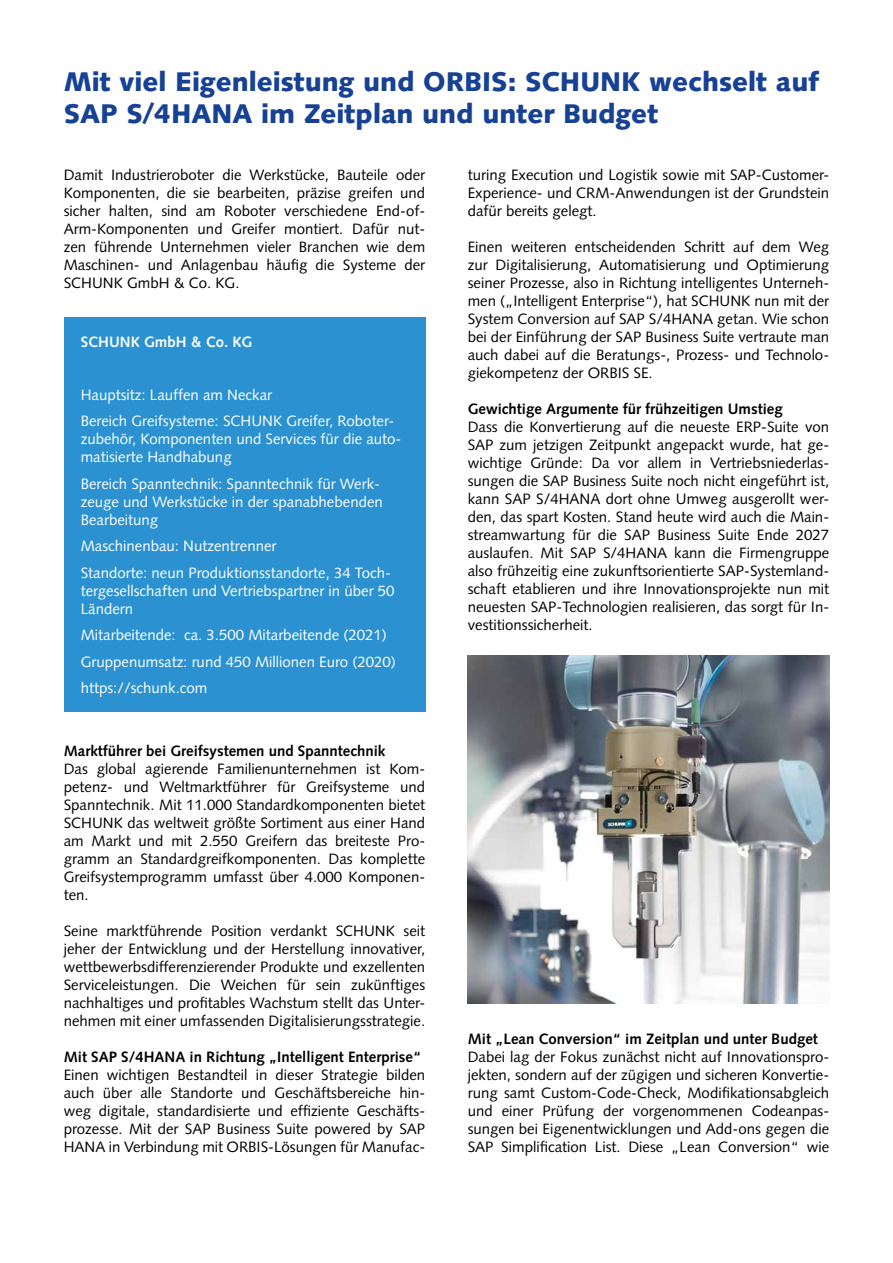
<style>
.page{position:relative;width:893px;height:1263px;background:#fff}
.page>*{position:absolute;margin:0;border:0;box-sizing:border-box;transform-origin:0 0}
.t1{font:900 27px/32.4px "Syntax LT Std";color:#164194}
.t2{font:15px/18px "Syntax LT Std";color:#000;text-align:justify}
.t3{font:15px/26.5px "Syntax LT Std";color:#fff}
.t4{font:700 15px "Syntax LT Std";color:#000}
.t5{font:700 15px "Syntax LT Std";color:#fff}
</style>
<div class="page">
<div style="left:64px;top:317px;width:361px;height:394px;background:#2b91d0"></div>
<img style="left:468px;top:656px;width:361px;height:347px">
<h1 class="t1" style="left:64px;top:65px;width:757px">Mit viel Eigenleistung und ORBIS: SCHUNK wechselt auf<br>SAP S/4HANA im Zeitplan und unter Budget</h1>
<p class="t2" style="left:64px;top:166px;width:363px">Damit Industrieroboter die Werkstücke, Bauteile oder Komponenten, die sie bearbeiten, präzise greifen und sicher halten, sind am Roboter verschiedene End-of-Arm-Komponenten und Greifer montiert. Dafür nut&shy;zen führende Unternehmen vieler Branchen wie dem Maschinen- und Anlagenbau häufig die Systeme der SCHUNK GmbH &amp; Co. KG.</p>
<p class="t5" style="left:81px;top:333px;width:173px">SCHUNK GmbH &amp; Co. KG</p>
<p class="t3" style="left:81px;top:381px;width:315px">Hauptsitz: Lauffen am Neckar<br>Bereich Greifsysteme: SCHUNK Greifer, Roboter-</p>
<p class="t3" style="left:81px;top:430px;width:322px;line-height:18px">zubehör, Komponenten und Services für die auto&shy;matisierte Handhabung</p>
<p class="t3" style="left:81px;top:475px;width:304px;line-height:18px">Bereich Spanntechnik: Spanntechnik für Werk&shy;zeuge und Werkstücke in der spanabhebenden<br>Bearbeitung</p>
<p class="t3" style="left:81px;top:533px;width:312px">Maschinenbau: Nutzentrenner<br>Standorte: neun Produktionsstandorte, 34 Toch-</p>
<p class="t3" style="left:81px;top:582px;width:315px;line-height:18px">tergesellschaften und Vertriebspartner in über 50<br>Ländern</p>
<p class="t3" style="left:81px;top:622px;width:316px">Mitarbeitende: ca. 3.500 Mitarbeitende (2021)<br>Gruppenumsatz: rund 450 Millionen Euro (2020) https://schunk.com</p>
<p class="t4" style="left:64px;top:742px;width:323px">Marktführer bei Greifsystemen und Spanntechnik</p>
<p class="t2" style="left:64px;top:760px;width:363px">Das global agierende Familienunternehmen ist Kom&shy;petenz- und Weltmarktführer für Greifsysteme und Spanntechnik. Mit 11.000 Standardkomponenten bietet SCHUNK das weltweit größte Sortiment aus einer Hand am Markt und mit 2.550 Greifern das breiteste Pro&shy;gramm an Standardgreifkomponenten. Das komplette Greifsystemprogramm umfasst über 4.000 Komponen&shy;ten.</p>
<p class="t2" style="left:64px;top:922px;width:363px">Seine marktführende Position verdankt SCHUNK seit jeher der Entwicklung und der Herstellung innovativer, wettbewerbsdifferenzierender Produkte und exzellenten Serviceleistungen. Die Weichen für sein zukünftiges nachhaltiges und profitables Wachstum stellt das Unter&shy;nehmen mit einer umfassenden Digitalisierungsstrategie.</p>
<p class="t4" style="left:64px;top:1048px;width:359px">Mit SAP S/4HANA in Richtung „Intelligent Enterprise“</p>
<p class="t2" style="left:64px;top:1066px;width:363px">Einen wichtigen Bestandteil in dieser Strategie bilden auch über alle Standorte und Geschäftsbereiche hin&shy;weg digitale, standardisierte und effiziente Geschäfts&shy;prozesse. Mit der SAP Business Suite powered by SAP HANA in Verbindung mit ORBIS-Lösungen für Manufac-</p>
<p class="t2" style="left:468px;top:166px;width:363px">turing Execution und Logistik sowie mit SAP-Customer-Experience- und CRM-Anwendungen ist der Grundstein dafür bereits gelegt.</p>
<p class="t2" style="left:468px;top:238px;width:363px">Einen weiteren entscheidenden Schritt auf dem Weg zur Digitalisierung, Automatisierung und Optimierung seiner Prozesse, also in Richtung intelligentes Unterneh&shy;men („Intelligent Enterprise“), hat SCHUNK nun mit der System Conversion auf SAP S/4HANA getan. Wie schon bei der Einführung der SAP Business Suite vertraute man auch dabei auf die Beratungs-, Prozess- und Technolo&shy;giekompetenz der ORBIS SE.</p>
<p class="t4" style="left:468px;top:400px;width:317px">Gewichtige Argumente für frühzeitigen Umstieg</p>
<p class="t2" style="left:468px;top:418px;width:363px">Dass die Konvertierung auf die neueste ERP-Suite von SAP zum jetzigen Zeitpunkt angepackt wurde, hat ge&shy;wichtige Gründe: Da vor allem in Vertriebsniederlas&shy;sungen die SAP Business Suite noch nicht eingeführt ist, kann SAP S/4HANA dort ohne Umweg ausgerollt wer&shy;den, das spart Kosten. Stand heute wird auch die Main&shy;streamwartung für die SAP Business Suite Ende 2027 auslaufen. Mit SAP S/4HANA kann die Firmengruppe also frühzeitig eine zukunftsorientierte SAP-Systemland&shy;schaft etablieren und ihre Innovationsprojekte nun mit neuesten SAP-Technologien realisieren, das sorgt für In&shy;vestitionssicherheit.</p>
<p class="t4" style="left:468px;top:1030px;width:352px">Mit „Lean Conversion“ im Zeitplan und unter Budget</p>
<p class="t2" style="left:468px;top:1048px;width:363px">Dabei lag der Fokus zunächst nicht auf Innovationspro&shy;jekten, sondern auf der zügigen und sicheren Konvertie&shy;rung samt Custom-Code-Check, Modifikationsabgleich und einer Prüfung der vorgenommenen Codeanpas&shy;sungen bei Eigenentwicklungen und Add-ons gegen die SAP Simplification List. Diese „Lean Conversion“ wie</p>
</div>
